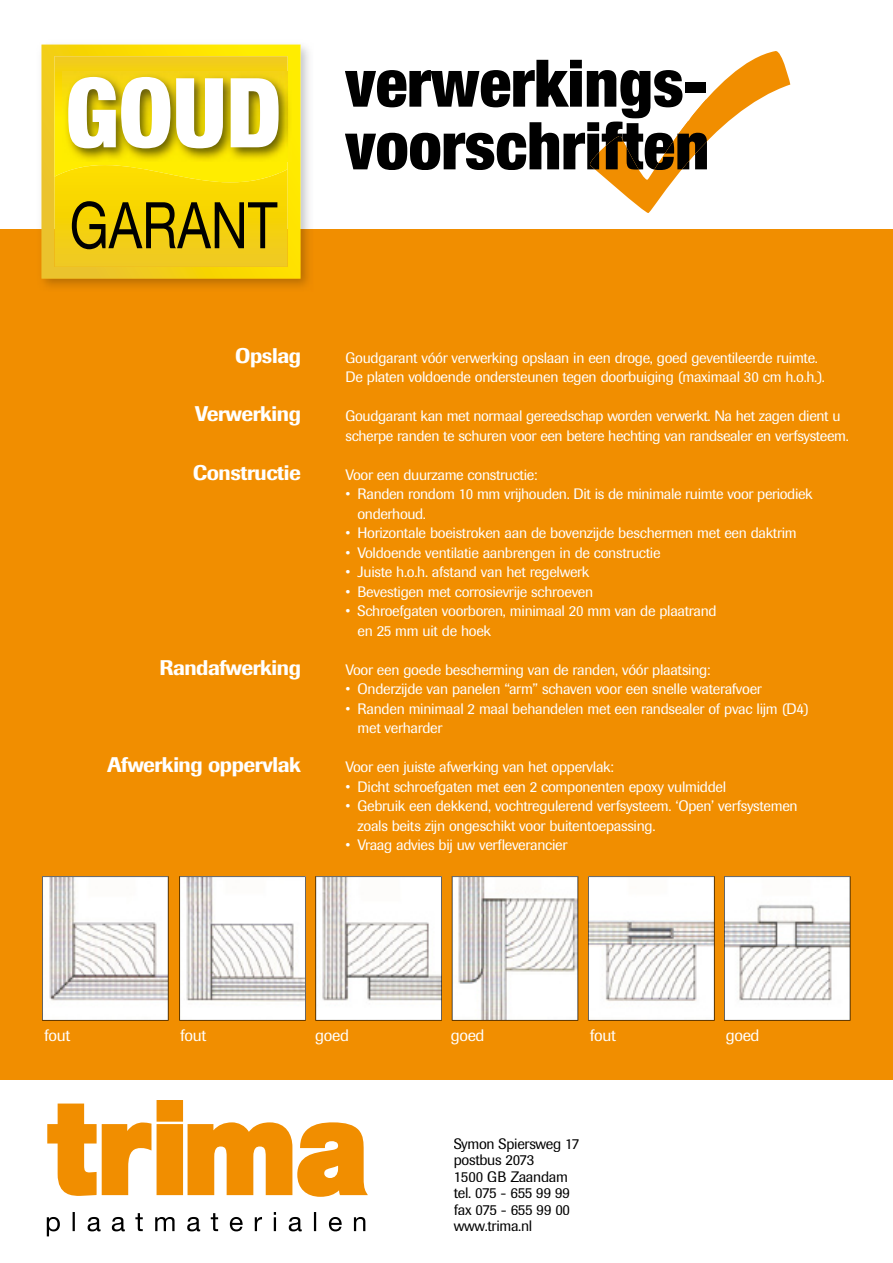
<style>
.page{position:relative;width:893px;height:1263px;background:#fff}
.page>*{position:absolute;margin:0;border:0;box-sizing:border-box;transform-origin:0 0}
.t1{font:900 condensed 66px/62.7px "Helvetica Neue";color:#000;text-align:right}
.t2{font:500 21px "Imago";letter-spacing:-.02em;color:#fff}
.t3{font:16.5px "Imago";letter-spacing:-.02em;color:#fff}
.t4{font:15px/19.5px "Imago";letter-spacing:-.02em;color:#fff}
.t5{font:15px/16.5px "Imago";letter-spacing:-.02em;color:#000}
.s1{font-size:96.6px;color:#fff}
</style>
<div class="page">
<div style="left:0;top:229px;width:893px;height:850px;background:#f18e00"></div>
<img style="left:41px;top:44px;width:268px;height:244px">
<svg style="left:41px;top:45px;width:259px;height:234px;background:#f6d611"></svg>
<svg style="left:54px;top:184px;width:234px;height:83px;background:#f4d110"></svg>
<svg style="left:54px;top:56px;width:234px;height:128px;background:#f9dc0c"></svg>
<img style="left:63px;top:72px;width:229px;height:90px">
<svg style="left:590px;top:51px;width:200px;height:162px"></svg>
<img style="left:72px;top:201px;width:205px;height:48px">
<svg style="left:47px;top:1103px;width:104px;height:93px"></svg>
<svg style="left:157px;top:1100px;width:211px;height:97px"></svg>
<svg style="left:47px;top:1212px;width:318px;height:24px"></svg>
<svg style="left:42px;top:876px;width:127px;height:145px;background:#e6e4e2"></svg>
<svg style="left:179px;top:876px;width:127px;height:145px;background:#e7e5e3"></svg>
<svg style="left:315px;top:876px;width:127px;height:145px;background:#e7e4e2"></svg>
<img style="left:452px;top:877px;width:126px;height:143px">
<svg style="left:588px;top:876px;width:127px;height:145px;background:#eae9e7"></svg>
<img style="left:724px;top:877px;width:126px;height:143px">
<h1 class="t1" style="left:65px;top:51px;width:646px"><span class="s1">GOUD</span> verwerkings&shy;voorschriften</h1>
<h2 class="t2" style="left:235px;top:342px;width:67px">Opslag</h2>
<p class="t4" style="left:346px;top:348px;width:481px">Goudgarant vóór verwerking opslaan in een droge, goed geventileerde ruimte.<br>De platen voldoende ondersteunen tegen doorbuiging (maximaal 30 cm h.o.h.).</p>
<h2 class="t2" style="left:195px;top:401px;width:108px">Verwerking</h2>
<p class="t4" style="left:346px;top:406px;width:505px">Goudgarant kan met normaal gereedschap worden verwerkt. Na het zagen dient u scherpe randen te schuren voor een betere hechting van randsealer en verfsysteem.</p>
<h2 class="t2" style="left:193px;top:459px;width:110px">Constructie</h2>
<p class="t4" style="left:346px;top:465px;width:193px">Voor een duurzame constructie:</p>
<p class="t4" style="left:358px;top:484px;width:457px;text-indent:-12px">• Randen rondom 10 mm vrijhouden. Dit is de minimale ruimte voor periodiek onderhoud.</p>
<p class="t4" style="left:346px;top:523px;width:453px">• Horizontale boeistroken aan de bovenzijde beschermen met een daktrim</p>
<p class="t4" style="left:346px;top:543px;width:316px">• Voldoende ventilatie aanbrengen in de constructie</p>
<p class="t4" style="left:346px;top:562px;width:245px">• Juiste h.o.h. afstand van het regelwerk</p>
<p class="t4" style="left:346px;top:582px;width:249px">• Bevestigen met corrosievrije schroeven</p>
<p class="t4" style="left:358px;top:601px;width:361px;text-indent:-12px">• Schroefgaten voorboren, minimaal 20 mm van de plaatrand en 25 mm uit de hoek</p>
<h2 class="t2" style="left:159px;top:654px;width:143px">Randafwerking</h2>
<p class="t4" style="left:346px;top:660px;width:366px">Voor een goede bescherming van de randen, vóór plaatsing:</p>
<p class="t4" style="left:346px;top:679px;width:418px">• Onderzijde van panelen “arm” schaven voor een snelle waterafvoer</p>
<p class="t4" style="left:358px;top:699px;width:453px;text-indent:-12px">• Randen minimaal 2 maal behandelen met een randsealer of pvac lijm (D4) met verharder</p>
<h2 class="t2" style="left:107px;top:752px;width:195px">Afwerking oppervlak</h2>
<p class="t4" style="left:346px;top:757px;width:270px">Voor een juiste afwerking van het oppervlak:</p>
<p class="t4" style="left:346px;top:777px;width:382px">• Dicht schroefgaten met een 2 componenten epoxy vulmiddel</p>
<p class="t4" style="left:358px;top:796px;width:442px;text-indent:-12px">• Gebruik een dekkend, vochtregulerend verfsysteem. ‘Open’ verfsystemen zoals beits zijn ongeschikt voor buitentoepassing.</p>
<p class="t4" style="left:346px;top:835px;width:223px">• Vraag advies bij uw verfleverancier</p>
<p class="t3" style="left:44px;top:1026px;width:28px">fout</p>
<p class="t3" style="left:180px;top:1026px;width:28px">fout</p>
<p class="t3" style="left:315px;top:1026px;width:35px">goed</p>
<p class="t3" style="left:451px;top:1026px;width:35px">goed</p>
<p class="t3" style="left:590px;top:1026px;width:28px">fout</p>
<p class="t3" style="left:726px;top:1026px;width:35px">goed</p>
<p class="t5" style="left:454px;top:1135px;width:127px">Symon Spiersweg 17 postbus 2073<br>1500 GB Zaandam tel. 075 - 655 99 99 fax 075 - 655 99 00 www.trima.nl</p>
</div>
